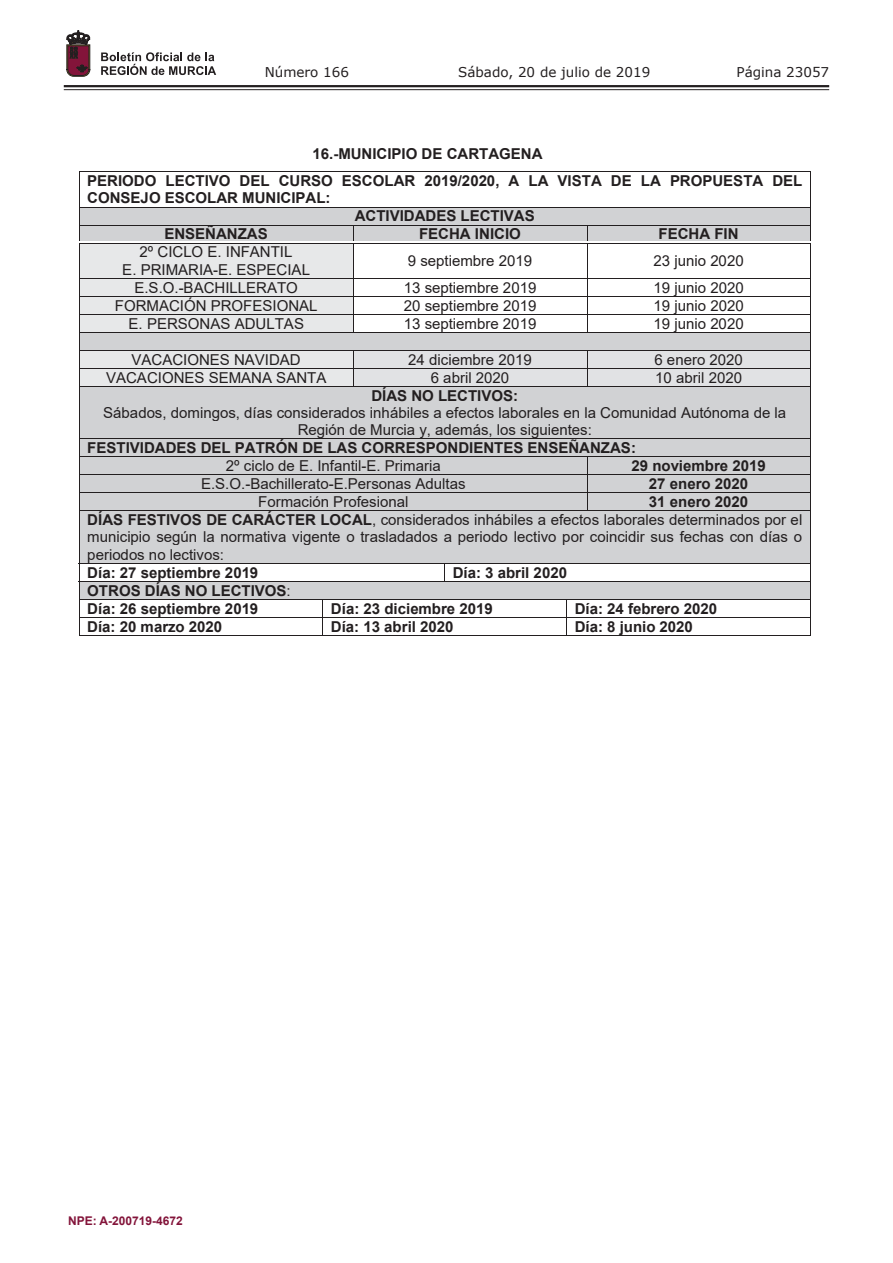
<style>
.page{position:relative;width:893px;height:1263px;background:#fff}
.page>*{position:absolute;margin:0;border:0;box-sizing:border-box;transform-origin:0 0}
.t1{font:15px/17.4px "Arial";color:#231f20;text-align:center}
.t2{font:700 15px/18.1px "Arial";color:#231f20}
.t3{font:15px "Malgun Gothic";color:#231f20}
.t4{font:15px "Times New Roman";color:#231f20}
.t5{font:13.5px "Verdana";color:#231f20}
.t6{font:700 12px "Arial";color:#83143a}
.s1{font-weight:700}
.s2{font-weight:400}
</style>
<div class="page">
<hr style="left:64px;top:85px;width:765px;height:2px;background:#231f20">
<hr style="left:64px;top:89px;width:765px;height:1px;background:#231f20">
<svg style="left:101px;top:52px;width:115px;height:23px"></svg>
<svg style="left:67px;top:31px;width:23px;height:45px"></svg>
<div style="left:80px;top:244px;width:273px;height:34px;background:#e7e8e9"></div>
<hr style="left:79px;top:243px;width:732px;height:1px;background:#231f20">
<hr style="left:79px;top:243px;width:1px;height:35px;background:#231f20">
<hr style="left:353px;top:243px;width:1px;height:35px;background:#231f20">
<hr style="left:587px;top:243px;width:1px;height:35px;background:#231f20">
<hr style="left:810px;top:243px;width:1px;height:35px;background:#231f20">
<div style="left:80px;top:279px;width:273px;height:17px;background:#e7e8e9"></div>
<hr style="left:79px;top:278px;width:732px;height:1px;background:#231f20">
<div style="left:80px;top:297px;width:273px;height:17px;background:#e7e8e9"></div>
<hr style="left:79px;top:296px;width:732px;height:1px;background:#231f20">
<div style="left:80px;top:315px;width:273px;height:17px;background:#e7e8e9"></div>
<hr style="left:79px;top:314px;width:732px;height:1px;background:#231f20">
<svg style="left:353px;top:279px;width:1px;height:53px"></svg>
<svg style="left:587px;top:279px;width:1px;height:53px"></svg>
<div style="left:80px;top:333px;width:730px;height:17px;background:#d1d2d4"></div>
<hr style="left:79px;top:332px;width:732px;height:1px;background:#231f20">
<div style="left:80px;top:351px;width:273px;height:17px;background:#e7e8e9"></div>
<div style="left:353px;top:351px;width:234px;height:17px;background:#e1e2e4"></div>
<div style="left:587px;top:351px;width:223px;height:17px;background:#e1e2e4"></div>
<hr style="left:79px;top:350px;width:732px;height:1px;background:#231f20">
<div style="left:80px;top:369px;width:273px;height:17px;background:#e7e8e9"></div>
<div style="left:353px;top:369px;width:234px;height:17px;background:#e1e2e4"></div>
<div style="left:587px;top:369px;width:223px;height:17px;background:#e1e2e4"></div>
<hr style="left:79px;top:368px;width:732px;height:1px;background:#231f20">
<svg style="left:79px;top:279px;width:1px;height:107px"></svg>
<svg style="left:353px;top:351px;width:1px;height:35px"></svg>
<svg style="left:587px;top:351px;width:1px;height:35px"></svg>
<svg style="left:810px;top:279px;width:1px;height:107px"></svg>
<div style="left:80px;top:387px;width:730px;height:51px;background:#d1d2d4"></div>
<hr style="left:79px;top:386px;width:732px;height:1px;background:#231f20">
<hr style="left:79px;top:387px;width:1px;height:51px;background:#231f20">
<hr style="left:810px;top:387px;width:1px;height:51px;background:#231f20">
<div style="left:80px;top:439px;width:730px;height:17px;background:#d1d2d4"></div>
<hr style="left:79px;top:438px;width:732px;height:1px;background:#231f20">
<div style="left:80px;top:457px;width:507px;height:17px;background:#d1d2d4"></div>
<div style="left:587px;top:457px;width:223px;height:17px;background:#d1d2d4"></div>
<hr style="left:79px;top:456px;width:732px;height:1px;background:#231f20">
<div style="left:80px;top:475px;width:507px;height:17px;background:#d1d2d4"></div>
<div style="left:587px;top:475px;width:223px;height:17px;background:#d1d2d4"></div>
<hr style="left:79px;top:474px;width:732px;height:1px;background:#231f20">
<div style="left:80px;top:493px;width:507px;height:17px;background:#d1d2d4"></div>
<div style="left:587px;top:493px;width:223px;height:17px;background:#d1d2d4"></div>
<hr style="left:79px;top:492px;width:732px;height:1px;background:#231f20">
<svg style="left:79px;top:439px;width:1px;height:71px"></svg>
<svg style="left:587px;top:457px;width:1px;height:53px"></svg>
<svg style="left:810px;top:439px;width:1px;height:71px"></svg>
<div style="left:80px;top:511px;width:730px;height:52px;background:#d1d2d4"></div>
<hr style="left:79px;top:510px;width:732px;height:1px;background:#231f20">
<hr style="left:79px;top:511px;width:1px;height:52px;background:#231f20">
<hr style="left:810px;top:511px;width:1px;height:52px;background:#231f20">
<hr style="left:79px;top:563px;width:366px;height:1px;background:#231f20">
<hr style="left:445px;top:563px;width:365px;height:1px;background:#231f20">
<svg style="left:444px;top:564px;width:1px;height:17px"></svg>
<div style="left:80px;top:582px;width:730px;height:17px;background:#d1d2d4"></div>
<hr style="left:79px;top:581px;width:366px;height:1px;background:#231f20">
<hr style="left:445px;top:581px;width:365px;height:1px;background:#231f20">
<hr style="left:79px;top:599px;width:732px;height:1px;background:#231f20">
<hr style="left:79px;top:617px;width:732px;height:1px;background:#231f20">
<svg style="left:79px;top:564px;width:1px;height:71px"></svg>
<hr style="left:79px;top:635px;width:244px;height:1px;background:#231f20">
<hr style="left:323px;top:635px;width:243px;height:1px;background:#231f20">
<svg style="left:566px;top:600px;width:1px;height:36px"></svg>
<hr style="left:567px;top:635px;width:243px;height:1px;background:#231f20">
<svg style="left:810px;top:563px;width:1px;height:73px"></svg>
<hr style="left:79px;top:171px;width:732px;height:1px;background:#231f20">
<hr style="left:79px;top:172px;width:1px;height:35px;background:#231f20">
<hr style="left:810px;top:172px;width:1px;height:35px;background:#231f20">
<div style="left:87px;top:207px;width:715px;height:18px;background:#d1d2d4"></div>
<hr style="left:79px;top:207px;width:732px;height:1px;background:#231f20">
<div style="left:80px;top:225px;width:273px;height:16px;background:#d1d2d4"></div>
<div style="left:353px;top:225px;width:233px;height:16px;background:#d1d2d4"></div>
<div style="left:587px;top:225px;width:223px;height:16px;background:#d1d2d4"></div>
<hr style="left:79px;top:225px;width:732px;height:1px;background:#231f20">
<svg style="left:79px;top:208px;width:1px;height:33px"></svg>
<svg style="left:353px;top:226px;width:1px;height:15px"></svg>
<svg style="left:587px;top:226px;width:1px;height:15px"></svg>
<svg style="left:810px;top:208px;width:1px;height:33px"></svg>
<p class="t5" style="left:265px;top:62px;width:86px">Número 166</p>
<p class="t5" style="left:458px;top:62px;width:194px">Sábado, 20 de julio de 2019</p>
<p class="t5" style="left:736px;top:62px;width:94px">Página 23057</p>
<p class="t2" style="left:87px;top:141px;width:717px;line-height:27px;text-indent:225px">16.-MUNICIPIO DE CARTAGENA<br>PERIODO LECTIVO DEL CURSO ESCOLAR 2019/2020, A LA VISTA DE LA PROPUESTA DEL</p>
<p class="t2" style="left:87px;top:189px;width:245px">CONSEJO ESCOLAR MUNICIPAL:</p>
<p class="t2" style="left:355px;top:207px;width:182px">ACTIVIDADES LECTIVAS</p>
<p class="t2" style="left:164px;top:225px;width:105px">ENSEÑANZAS</p>
<p class="t2" style="left:419px;top:225px;width:103px">FECHA INICIO</p>
<p class="t2" style="left:658px;top:225px;width:82px">FECHA FIN</p>
<p class="t3" style="left:87px;top:176px;width:317px">Consejería de Educación, Juventud y Deportes</p>
<p class="t1" style="left:122px;top:243px;width:189px">2º CICLO E. INFANTIL<br>E. PRIMARIA-E. ESPECIAL</p>
<p class="t1" style="left:408px;top:252px;width:126px">9 septiembre 2019</p>
<p class="t1" style="left:653px;top:252px;width:92px">23 junio 2020</p>
<p class="t1" style="left:134px;top:278px;width:165px">E.S.O.-BACHILLERATO</p>
<p class="t1" style="left:404px;top:278px;width:134px">13 septiembre 2019</p>
<p class="t1" style="left:654px;top:278px;width:92px">19 junio 2020</p>
<p class="t1" style="left:115px;top:296px;width:204px">FORMACIÓN PROFESIONAL</p>
<p class="t1" style="left:404px;top:296px;width:134px">20 septiembre 2019</p>
<p class="t1" style="left:654px;top:296px;width:92px">19 junio 2020</p>
<p class="t1" style="left:129px;top:314px;width:177px">E. PERSONAS ADULTAS</p>
<p class="t1" style="left:404px;top:314px;width:134px">13 septiembre 2019</p>
<p class="t1" style="left:653px;top:314px;width:92px">19 junio 2020</p>
<p class="t1" style="left:131px;top:350px;width:171px">VACACIONES NAVIDAD</p>
<p class="t1" style="left:408px;top:350px;width:125px">24 diciembre 2019</p>
<p class="t1" style="left:654px;top:350px;width:90px">6 enero 2020</p>
<p class="t1" style="left:106px;top:368px;width:222px">VACACIONES SEMANA SANTA</p>
<p class="t1" style="left:431px;top:368px;width:80px">6 abril 2020</p>
<p class="t1" style="left:655px;top:368px;width:88px">10 abril 2020</p>
<p class="t2" style="left:371px;top:386px;width:148px">DÍAS NO LECTIVOS:</p>
<p class="t1" style="left:103px;top:404px;width:684px">Sábados, domingos, días considerados inhábiles a efectos laborales en la Comunidad Autónoma de la<br>Región de Murcia y, además, los siguientes:</p>
<p class="t2" style="left:87px;top:439px;width:550px">FESTIVIDADES DEL PATRÓN DE LAS CORRESPONDIENTES ENSEÑANZAS:</p>
<p class="t1" style="left:226px;top:457px;width:216px">2º ciclo de E. Infantil-E. Primaria</p>
<p class="t2" style="left:631px;top:457px;width:136px">29 noviembre 2019</p>
<p class="t1" style="left:201px;top:475px;width:266px">E.S.O.-Bachillerato-E.Personas Adultas</p>
<p class="t2" style="left:649px;top:475px;width:101px">27 enero 2020</p>
<p class="t1" style="left:258px;top:493px;width:152px">Formación Profesional</p>
<p class="t4" style="left:399px;top:253px;width:17px">16</p>
<p class="t1" style="left:87px;top:493px;width:716px;text-align:left;text-indent:562px"><span class="s1">31 enero 2020<br>DÍAS FESTIVOS DE CARÁCTER LOCAL</span>, considerados inhábiles a efectos laborales determinados por el municipio según la normativa vigente o trasladados a periodo lectivo por coincidir sus fechas con días o periodos no lectivos:</p>
<p class="t2" style="left:87px;top:564px;width:173px">Día: 27 septiembre 2019</p>
<p class="t2" style="left:453px;top:564px;width:116px">Día: 3 abril 2020</p>
<p class="t2" style="left:87px;top:581px;width:205px">OTROS DÍAS NO LECTIVOS<span class="s2">:<br></span>Día: 26 septiembre 2019</p>
<p class="t2" style="left:331px;top:600px;width:163px">Día: 23 diciembre 2019</p>
<p class="t2" style="left:575px;top:600px;width:144px">Día: 24 febrero 2020</p>
<p class="t2" style="left:87px;top:618px;width:136px">Día: 20 marzo 2020</p>
<p class="t2" style="left:331px;top:618px;width:124px">Día: 13 abril 2020</p>
<p class="t2" style="left:575px;top:618px;width:120px">Día: 8 junio 2020</p>
<p class="t6" style="left:68px;top:1212px;width:116px">NPE: A-200719-4672</p>
</div>
